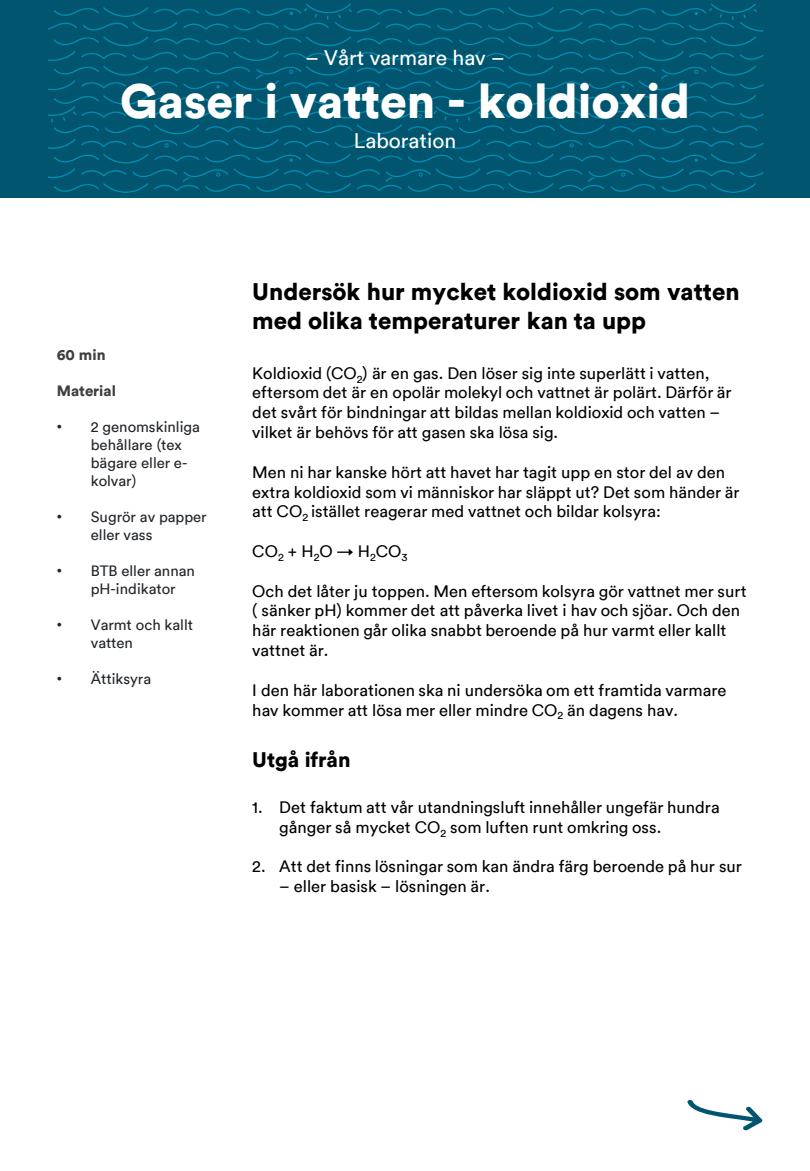
<style>
.page{position:relative;width:810px;height:1171px;background:#fff}
.page>*{position:absolute;margin:0;border:0;box-sizing:border-box;transform-origin:0 0}
.t1{font:900 48px "Circular TT";color:#fff}
.t2{font:900 24px/28.8px "Circular TT";color:#000}
.t3{font:21px "Circular TT";color:#fff}
.t4{font:900 21px "Circular TT";color:#000}
.t5{font:16.5px/19.8px "Circular TT";color:#000}
.t6{font:15px/18px "Circular TT";color:#212529}
.t7{font:900 15px "Circular TT";letter-spacing:-.005em;color:#3e3f3f}
.s1{font-family:"Arial"}
</style>
<div class="page">
<img style="left:0;top:0;width:810px;height:197px">
<svg style="left:687px;top:1100px;width:75px;height:29px"></svg>
<p class="t3" style="left:306px;top:45px;width:200px">– Vårt varmare hav –</p>
<p class="t1" style="left:120px;top:69px;width:572px">Gaser i vatten - koldioxid</p>
<p class="t3" style="left:354px;top:128px;width:104px">Laboration</p>
<p class="t7" style="left:57px;top:344px;width:50px">60 min</p>
<p class="t7" style="left:57px;top:380px;width:60px">Material</p>
<p class="t6" style="left:91px;top:417px;width:111px;text-indent:-34px"><span class="s1">•</span> 2 genomskinliga behållare (tex bägare eller e&shy;kolvar)</p>
<p class="t6" style="left:91px;top:507px;width:118px;text-indent:-34px"><span class="s1">•</span> Sugrör av papper eller vass</p>
<p class="t6" style="left:91px;top:561px;width:106px;text-indent:-34px"><span class="s1">•</span> BTB eller annan pH-indikator</p>
<p class="t6" style="left:91px;top:615px;width:104px;text-indent:-34px"><span class="s1">•</span> Varmt och kallt vatten</p>
<p class="t6" style="left:57px;top:669px;width:96px"><span class="s1">•</span> Ättiksyra</p>
<p class="t2" style="left:252px;top:276px;width:489px">Undersök hur mycket koldioxid som vatten med olika temperaturer kan ta upp</p>
<p class="t5" style="left:252px;top:362px;width:481px">Koldioxid (CO<sub>2</sub>) är en gas. Den löser sig inte superlätt i vatten, eftersom det är en opolär molekyl och vattnet är polärt. Därför är det svårt för bindningar att bildas mellan koldioxid och vatten – vilket är behövs för att gasen ska lösa sig.</p>
<p class="t5" style="left:252px;top:461px;width:489px">Men ni har kanske hört att havet har tagit upp en stor del av den extra koldioxid som vi människor har släppt ut? Det som händer är att CO<sub>2</sub> istället reagerar med vattnet och bildar kolsyra:</p>
<p class="t5" style="left:252px;top:541px;width:157px">CO<sub>2</sub> + H<sub>2</sub>O → H<sub>2</sub>CO<sub>3</sub></p>
<p class="t5" style="left:252px;top:580px;width:496px">Och det låter ju toppen. Men eftersom kolsyra gör vattnet mer surt ( sänker pH) kommer det att påverka livet i hav och sjöar. Och den här reaktionen går olika snabbt beroende på hur varmt eller kallt vattnet är.</p>
<p class="t5" style="left:252px;top:679px;width:476px">I den här laborationen ska ni undersöka om ett framtida varmare hav kommer att lösa mer eller mindre CO<sub>2</sub> än dagens hav.</p>
<p class="t4" style="left:252px;top:745px;width:100px">Utgå ifrån</p>
<p class="t5" style="left:279px;top:796px;width:442px;text-indent:-27px">1. Det faktum att vår utandningsluft innehåller ungefär hundra gånger så mycket CO<sub>2</sub> som luften runt omkring oss.</p>
<p class="t5" style="left:252px;top:856px;width:491px">2. Att det finns lösningar som kan ändra färg beroende på hur sur</p>
<p class="t5" style="left:279px;top:875px;width:212px">– eller basisk – lösningen är.</p>
</div>
